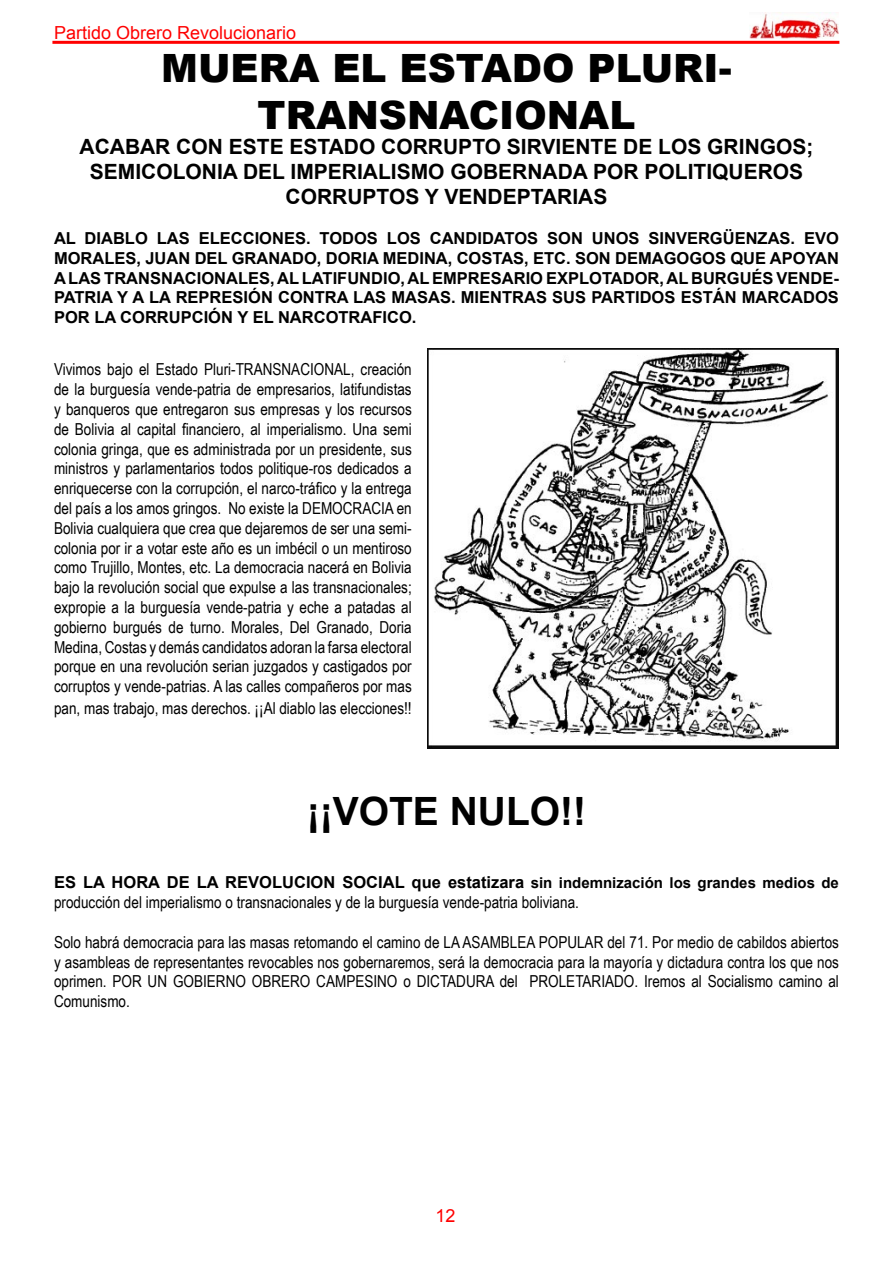
<style>
.page{position:relative;width:893px;height:1263px;background:#fff}
.page>*{position:absolute;margin:0;border:0;box-sizing:border-box;transform-origin:0 0}
.t1{font:900 39px/46.8px "Arial";color:#000;text-align:center}
.Rubrik_1{font:700 39px "Arial";color:#000}
.t2{font:700 21px/25.2px "Arial";color:#000;text-align:center}
.t3{font:18px "Arial";color:#f00}
.Brödtext{font:16.5px/19.8px "Arial Narrow";color:#000;text-align:justify}
.t4{font:700 16.5px/19.8px "Arial";color:#000;text-align:justify}
.s1{font-family:"Arial";font-weight:700}
.s2{font-family:"Arial";font-weight:700;font-size:15px}
</style>
<div class="page">
<img style="left:749px;top:12px;width:90px;height:26px">
<hr style="left:52px;top:41px;width:787px;height:3px;background:#f00">
<img style="left:427px;top:349px;width:412px;height:399px">
<p class="t3" style="left:54px;top:21px;width:244px">Partido Obrero Revolucionario</p>
<p class="t1" style="left:161px;top:43px;width:572px">MUERA EL ESTADO PLURI-<br>TRANSNACIONAL</p>
<p class="t2" style="left:80px;top:135px;width:735px">ACABAR CON ESTE ESTADO CORRUPTO SIRVIENTE DE LOS GRINGOS;<br>SEMICOLONIA DEL IMPERIALISMO GOBERNADA POR POLITIQUEROS<br>CORRUPTOS Y VENDEPTARIAS</p>
<p class="t4" style="left:54px;top:229px;width:786px">AL DIABLO LAS ELECCIONES. TODOS LOS CANDIDATOS SON UNOS SINVERGÜENZAS. EVO MORALES, JUAN DEL GRANADO, DORIA MEDINA, COSTAS, ETC. SON DEMAGOGOS QUE APOYAN A LAS TRANSNACIONALES, AL LATIFUNDIO, AL EMPRESARIO EXPLOTADOR, AL BURGUÉS VENDE-PATRIA Y A LA REPRESIÓN CONTRA LAS MASAS. MIENTRAS SUS PARTIDOS ESTÁN MARCADOS POR LA CORRUPCIÓN Y EL NARCOTRAFICO.</p>
<p class="Brödtext" style="left:54px;top:359px;width:359px">Vivimos bajo el Estado Pluri-TRANSNACIONAL, creación de la burguesía vende-patria de empresarios, latifundistas y banqueros que entregaron sus empresas y los recursos de Bolivia al capital financiero, al imperialismo. Una semi colonia gringa, que es administrada por un presidente, sus ministros y parlamentarios todos politique-ros dedicados a enriquecerse con la corrupción, el narco-tráfico y la entrega del país a los amos gringos. No existe la DEMOCRACIA en Bolivia cualquiera que crea que dejaremos de ser una semi&shy;colonia por ir a votar este año es un imbécil o un mentiroso como Trujillo, Montes, etc. La democracia nacerá en Bolivia bajo la revolución social que expulse a las transnacionales; expropie a la burguesía vende-patria y eche a patadas al gobierno burgués de turno. Morales, Del Granado, Doria Medina, Costas y demás candidatos adoran la farsa electoral porque en una revolución serian juzgados y castigados por corruptos y vende-patrias. A las calles compañeros por mas</p>
<p class="Brödtext" style="left:54px;top:697px;width:359px">pan, mas trabajo, mas derechos. ¡¡Al diablo las elecciones!!</p>
<p class="Rubrik_1" style="left:307px;top:786px;width:281px">¡¡VOTE NULO!!</p>
<p class="Brödtext" style="left:54px;top:872px;width:786px"><span class="s1">ES LA HORA DE LA REVOLUCION SOCIAL que estatizara</span> <span class="s2">sin indemnización los grandes medios de </span>producción del imperialismo o transnacionales y de la burguesía vende-patria boliviana.</p>
<p class="Brödtext" style="left:54px;top:931px;width:786px">Solo habrá democracia para las masas retomando el camino de LA ASAMBLEA POPULAR del 71. Por medio de cabildos abiertos y asambleas de representantes revocables nos gobernaremos, será la democracia para la mayoría y dictadura contra los que nos oprimen. POR UN GOBIERNO OBRERO CAMPESINO o DICTADURA del PROLETARIADO. Iremos al Socialismo camino al Comunismo.</p>
<p class="t3" style="left:435px;top:1204px;width:22px">12</p>
</div>
